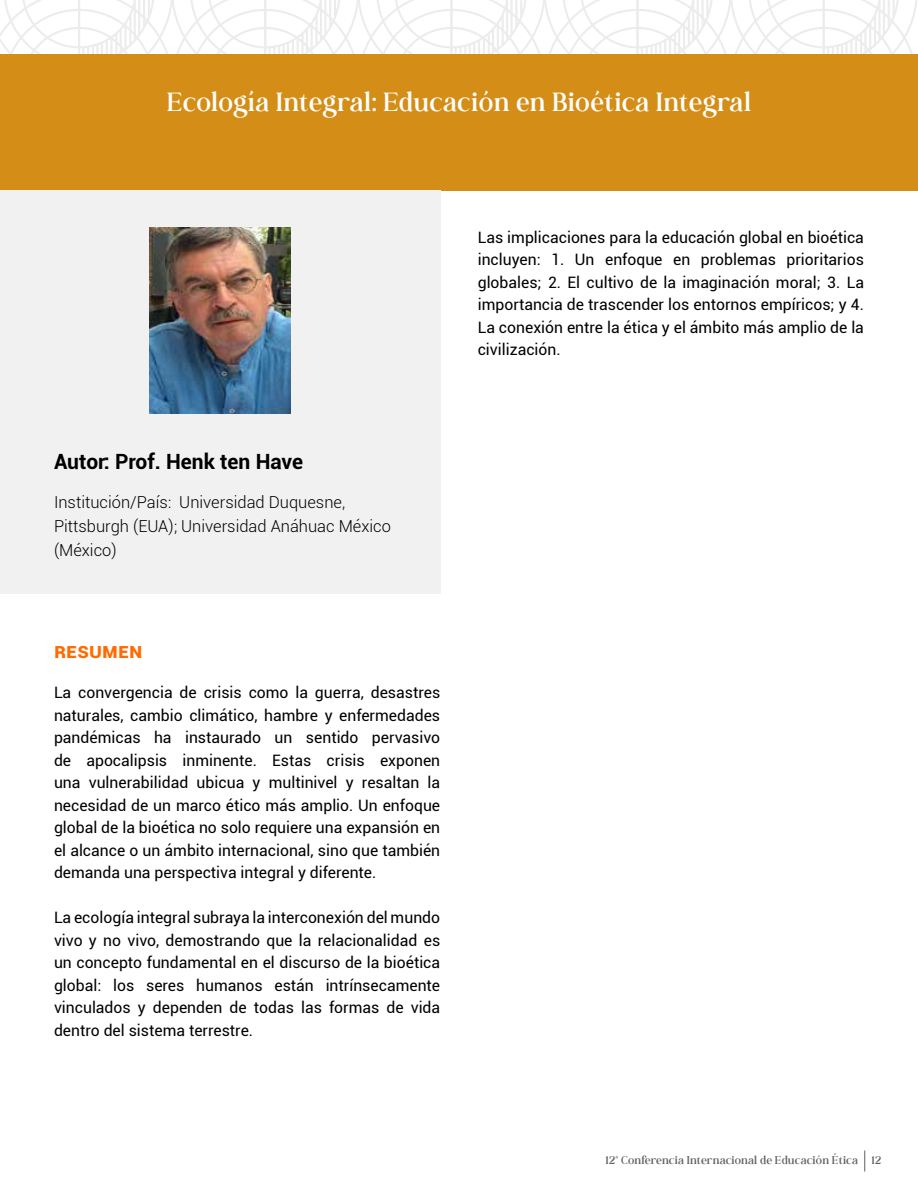
<style>
.page{position:relative;width:918px;height:1188px;background:#fff}
.page>*{position:absolute;margin:0;border:0;box-sizing:border-box;transform-origin:0 0}
.t1{font:21px "Andine";letter-spacing:.025em;color:#fff}
.t2{font:700 21px "Roboto";color:#000}
.t3{font:700 21px "Roboto";color:#ff6b00}
.t4{font:300 16.5px/24px "Roboto";color:#000}
.t5{font:15.75px/22.5px "Roboto";color:#000;text-align:justify}
.t6{font:9px "Andine";letter-spacing:.02em;color:#606060}
</style>
<div class="page">
<svg style="left:0;top:0;width:917px;height:54px"></svg>
<svg style="left:864px;top:1150px;width:1px;height:22px"></svg>
<div style="left:0;top:54px;width:918px;height:136px;background:#d48d16"></div>
<div style="left:0;top:190px;width:440px;height:404px;background:#f1f1f1"></div>
<img style="left:149px;top:227px;width:142px;height:186px">
<h1 class="t1" style="left:167px;top:84px;width:586px">Ecología Integral: Educación en Bioética Integral</h1>
<h1 class="t2" style="left:54px;top:446px;width:251px">Autor: Prof. Henk ten Have</h1>
<p class="t4" style="left:54px;top:489px;width:338px">Institución/País: Universidad Duquesne,<br>Pittsburgh (EUA); Universidad Anáhuac México (México)</p>
<h1 class="t3" style="left:54px;top:635px;width:90px">resumen</h1>
<p class="t5" style="left:54px;top:681px;width:388px">La convergencia de crisis como la guerra, desastres naturales, cambio climático, hambre y enfermedades pandémicas ha instaurado un sentido pervasivo de apocalipsis inminente. Estas crisis exponen una vulnerabilidad ubicua y multinivel y resaltan la necesidad de un marco ético más amplio. Un enfoque global de la bioética no solo requiere una expansión en el alcance o un ámbito internacional, sino que también demanda una perspectiva integral y diferente.</p>
<p class="t5" style="left:54px;top:906px;width:388px">La ecología integral subraya la interconexión del mundo vivo y no vivo, demostrando que la relacionalidad es un concepto fundamental en el discurso de la bioética global: los seres humanos están intrínsecamente vinculados y dependen de todas las formas de vida dentro del sistema terrestre.</p>
<p class="t5" style="left:478px;top:225px;width:388px">Las implicaciones para la educación global en bioética incluyen: 1. Un enfoque en problemas prioritarios globales; 2. El cultivo de la imaginación moral; 3. La importancia de trascender los entornos empíricos; y 4.<br>La conexión entre la ética y el ámbito más amplio de la civilización.</p>
<p class="t6" style="left:605px;top:1152px;width:254px">12ª Conferencia Internacional de Educación Ética</p>
<p class="t6" style="left:872px;top:1152px;width:11px">12</p>
</div>
